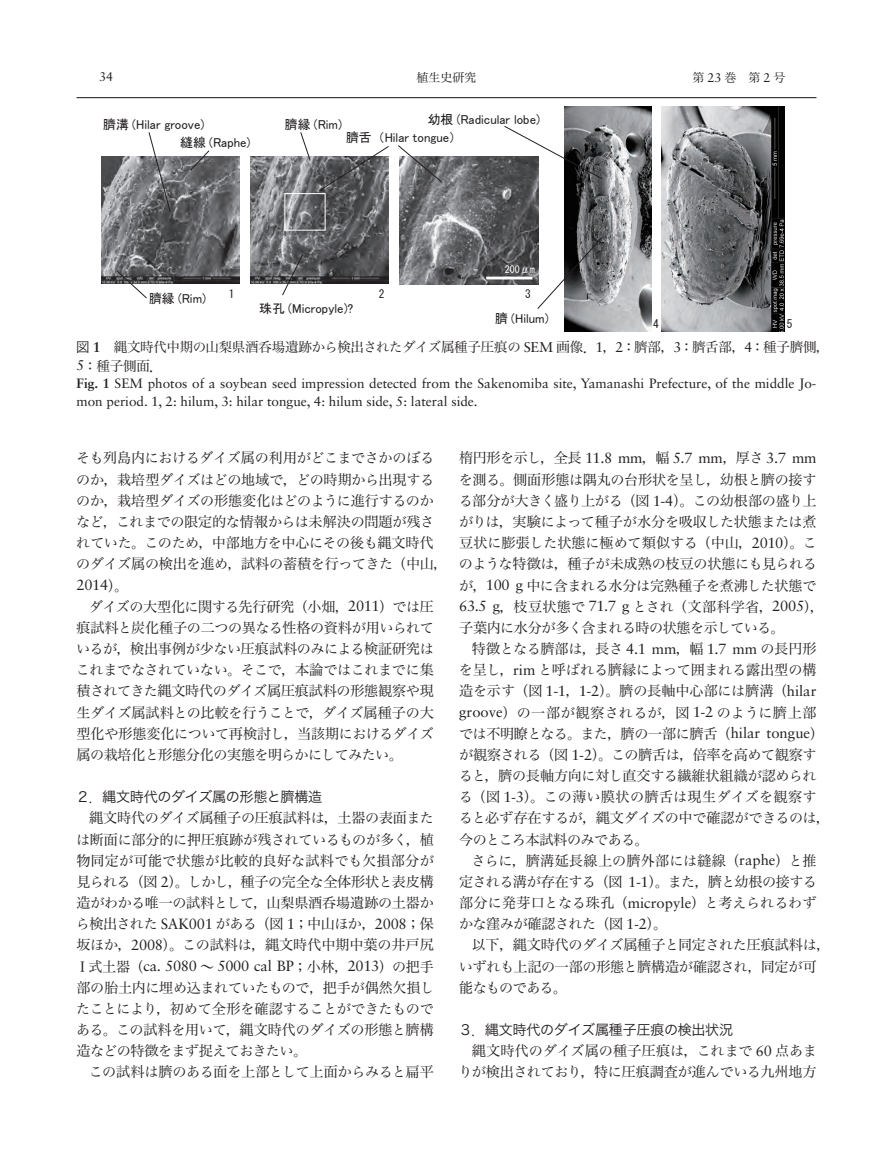
<style>
.page{position:relative;width:893px;height:1166px;background:#fff}
.page>*{position:absolute;margin:0;border:0;box-sizing:border-box;transform-origin:0 0}
.t1{font:14.85px "Sabon LT Std";letter-spacing:-.02em;color:#231f20}
.t2{font:14.1px/21.1px "Hira Min Pro W3";letter-spacing:-.02em;color:#231f20}
.t3{font:14.1px "Hira Kaku Pro W3";letter-spacing:-.025em;color:#231f20}
.t4{font:13.5px/18px "Sabon LT Std";color:#231f20}
.t5{font:13.5px/18.1px "Hira Min Pro W3";letter-spacing:-.02em;color:#231f20}
.t6{font:12.9px "MS P Gothic";color:#231f20}
.t7{font:12.6px "Sabon LT Std";color:#231f20}
.t8{font:12px "Hira Min Pro W3";color:#231f20}
.t9{font:11.4px "MS Gothic";color:#231f20}
.t10{font:10.05px "MS Gothic";color:#fff}
.s1{font-family:"Sabon LT Std";font-size:12.6px}
.s2{font-family:"Hira Kaku Pro W3"}
.s3{font-family:"Sabon LT Std";font-weight:700;font-size:14.1px}
.s4{font-family:"Sabon LT Std";font-size:14.1px}
.s5{font-weight:700}
.s6{font-family:"Hira Min Pro W3";font-size:14.1px}
.s7{font-family:"Sabon LT Std";font-size:14.85px}
</style>
<div class="page">
<hr style="left:77px;top:97px;width:739px;height:1px;background:#231f20">
<img style="left:101px;top:156px;width:138px;height:128px">
<img style="left:250px;top:156px;width:139px;height:128px">
<img style="left:565px;top:106px;width:86px;height:226px">
<img style="left:662px;top:106px;width:122px;height:226px">
<svg style="left:116px;top:270px;width:32px;height:29px"></svg>
<img style="left:400px;top:157px;width:138px;height:127px">
<hr style="left:486px;top:276px;width:46px;height:3px;background:#fff">
<div style="left:284px;top:193px;width:41px;height:37px;border:1px solid #fff"></div>
<svg style="left:190px;top:150px;width:20px;height:21px"></svg>
<svg style="left:148px;top:132px;width:23px;height:81px"></svg>
<svg style="left:300px;top:132px;width:11px;height:29px"></svg>
<svg style="left:537px;top:236px;width:66px;height:73px"></svg>
<svg style="left:504px;top:125px;width:99px;height:55px"></svg>
<svg style="left:282px;top:253px;width:22px;height:43px"></svg>
<svg style="left:318px;top:146px;width:71px;height:46px"></svg>
<svg style="left:398px;top:145px;width:45px;height:38px"></svg>
<p class="t7" style="left:99px;top:69px;width:16px">34</p>
<p class="t8" style="left:416px;top:67px;width:61px">植生史研究</p>
<p class="t8" style="left:693px;top:67px;width:95px">第<span class="s1">23</span>巻　第<span class="s1">2</span>号</p>
<p class="t6" style="left:428px;top:112px;width:114px">幼根 (Radicular lobe)</p>
<p class="t6" style="left:103px;top:118px;width:103px">臍溝 (Hilar groove)</p>
<p class="t6" style="left:285px;top:118px;width:59px">臍縁 (Rim)</p>
<p class="t6" style="left:180px;top:136px;width:72px">縫線 (Raphe)</p>
<p class="t6" style="left:346px;top:131px;width:111px">臍舌（Hilar tongue）</p>
<p class="t10" style="left:505px;top:264px;width:32px">200μm</p>
<p class="t6" style="left:149px;top:292px;width:59px">臍縁 (Rim)</p>
<p class="t9" style="left:229px;top:288px;width:7px">1</p>
<p class="t9" style="left:379px;top:288px;width:7px">2</p>
<p class="t9" style="left:525px;top:288px;width:7px">3</p>
<p class="t6" style="left:259px;top:301px;width:96px">珠孔 (Micropyle)?</p>
<p class="t6" style="left:495px;top:312px;width:55px">臍 (Hilum)</p>
<p class="t9" style="left:653px;top:318px;width:7px">4</p>
<p class="t9" style="left:787px;top:318px;width:7px">5</p>
<p class="t5" style="left:76px;top:337px;width:755px"><span class="s2">図</span> <span class="s3">1</span>　縄文時代中期の山梨県酒呑場遺跡から検出されたダイズ属種子圧痕の <span class="s4">SEM</span> 画像．<span class="s4">1</span>，<span class="s4">2</span>：臍部，<span class="s4">3</span>：臍舌部，<span class="s4">4</span>：種子臍側，<br><span class="s4">5</span>：種子側面．</p>
<p class="t4" style="left:77px;top:374px;width:741px"><span class="s5">Fig. 1</span> SEM photos of a soybean seed impression detected from the Sakenomiba site, Yamanashi Prefecture, of the middle Jo&shy;mon period. 1, 2: hilum, 3: hilar tongue, 4: hilum side, 5: lateral side.</p>
<p class="t2" style="left:76px;top:446px;width:373px">そも列島内におけるダイズ属の利用がどこまでさかのぼるのか，栽培型ダイズはどの地域で，どの時期から出現するのか，栽培型ダイズの形態変化はどのように進行するのかなど，これまでの限定的な情報からは未解決の問題が残されていた。このため，中部地方を中心にその後も縄文時代のダイズ属の検出を進め，試料の蓄積を行ってきた（中山，</p>
<p class="t1" style="left:76px;top:576px;width:53px">2014<span class="s6">）。</span></p>
<p class="t2" style="left:76px;top:594px;width:360px;text-align:justify;text-indent:13px">ダイズの大型化に関する先行研究（小畑，<span class="s7">2011</span>）では圧痕試料と炭化種子の二つの異なる性格の資料が用いられているが，検出事例が少ない圧痕試料のみによる検証研究はこれまでなされていない。そこで，本論ではこれまでに集積されてきた縄文時代のダイズ属圧痕試料の形態観察や現生ダイズ属試料との比較を行うことで，ダイズ属種子の大型化や形態変化について再検討し，当該期におけるダイズ属の栽培化と形態分化の実態を明らかにしてみたい。</p>
<p class="t3" style="left:76px;top:784px;width:248px">２．縄文時代のダイズ属の形態と臍構造</p>
<p class="t2" style="left:76px;top:806px;width:360px;text-align:justify;text-indent:13px">縄文時代のダイズ属種子の圧痕試料は，土器の表面または断面に部分的に押圧痕跡が残されているものが多く，植物同定が可能で状態が比較的良好な試料でも欠損部分が見られる（図 <span class="s7">2</span>）。しかし，種子の完全な全体形状と表皮構造がわかる唯一の試料として，山梨県酒呑場遺跡の土器から検出された <span class="s7">SAK001</span> がある（図 <span class="s7">1</span>；中山ほか，<span class="s7">2008</span>；保坂ほか，<span class="s7">2008</span>）。この試料は，縄文時代中期中葉の井戸尻</p>
<p class="t1" style="left:75px;top:956px;width:360px"><span class="s6">Ⅰ式土器（</span>ca. 5080 <span class="s6">～</span> 5000 cal BP<span class="s6">；小林，</span>2013<span class="s6">）の把手</span></p>
<p class="t2" style="left:76px;top:975px;width:359px;text-align:justify">部の胎土内に埋め込まれていたもので，把手が偶然欠損したことにより，初めて全形を確認することができたものである。この試料を用いて，縄文時代のダイズの形態と臍構造などの特徴をまず捉えておきたい。</p>
<p class="t2" style="left:89px;top:1059px;width:347px">この試料は臍のある面を上部として上面からみると扁平</p>
<p class="t1" style="left:459px;top:449px;width:359px"><span class="s6">楕円形を示し，全長</span> 11.8 mm<span class="s6">，幅</span> 5.7 mm<span class="s6">，厚さ</span> 3.7 mm</p>
<p class="t2" style="left:459px;top:467px;width:367px">を測る。側面形態は隅丸の台形状を呈し，幼根と臍の接する部分が大きく盛り上がる（図 <span class="s7">1-4</span>）。この幼根部の盛り上がりは，実験によって種子が水分を吸収した状態または煮豆状に膨張した状態に極めて類似する（中山，<span class="s7">2010</span>）。このような特徴は，種子が未成熟の枝豆の状態にも見られるが，<span class="s7">100 g</span> 中に含まれる水分は完熟種子を煮沸した状態で<br><span class="s7">63.5 g</span>，枝豆状態で <span class="s7">71.7 g</span> とされ（文部科学省，<span class="s7">2005</span>），子葉内に水分が多く含まれる時の状態を示している。</p>
<p class="t2" style="left:459px;top:636px;width:373px;text-indent:13px">特徴となる臍部は，長さ <span class="s7">4.1 mm</span>，幅 <span class="s7">1.7 mm</span> の長円形を呈し，<span class="s7">rim</span> と呼ばれる臍縁によって囲まれる露出型の構造を示す（図 <span class="s7">1-1</span>，<span class="s7">1-2</span>）。臍の長軸中心部には臍溝（<span class="s7">hilar groove</span>）の一部が観察されるが，図 <span class="s7">1-2</span> のように臍上部では不明瞭となる。また，臍の一部に臍舌（<span class="s7">hilar tongue</span>）が観察される（図 <span class="s7">1-2</span>）。この臍舌は，倍率を高めて観察すると，臍の長軸方向に対し直交する繊維状組織が認められる（図 <span class="s7">1-3</span>）。この薄い膜状の臍舌は現生ダイズを観察すると必ず存在するが，縄文ダイズの中で確認ができるのは，今のところ本試料のみである。</p>
<p class="t2" style="left:459px;top:848px;width:359px;text-align:justify;text-indent:13px">さらに，臍溝延長線上の臍外部には縫線（<span class="s7">raphe</span>）と推定される溝が存在する（図 <span class="s7">1-1</span>）。また，臍と幼根の接する部分に発芽口となる珠孔（<span class="s7">micropyle</span>）と考えられるわずかな窪みが確認された（図 <span class="s7">1-2</span>）。</p>
<p class="t2" style="left:459px;top:932px;width:373px;text-indent:13px">以下，縄文時代のダイズ属種子と同定された圧痕試料は，いずれも上記の一部の形態と臍構造が確認され，同定が可能なものである。</p>
<p class="t3" style="left:459px;top:1016px;width:276px">３．縄文時代のダイズ属種子圧痕の検出状況</p>
<p class="t2" style="left:458px;top:1038px;width:360px;text-align:right">縄文時代のダイズ属の種子圧痕は，これまで <span class="s7">60</span> 点あまりが検出されており，特に圧痕調査が進んでいる九州地方</p>
</div>
